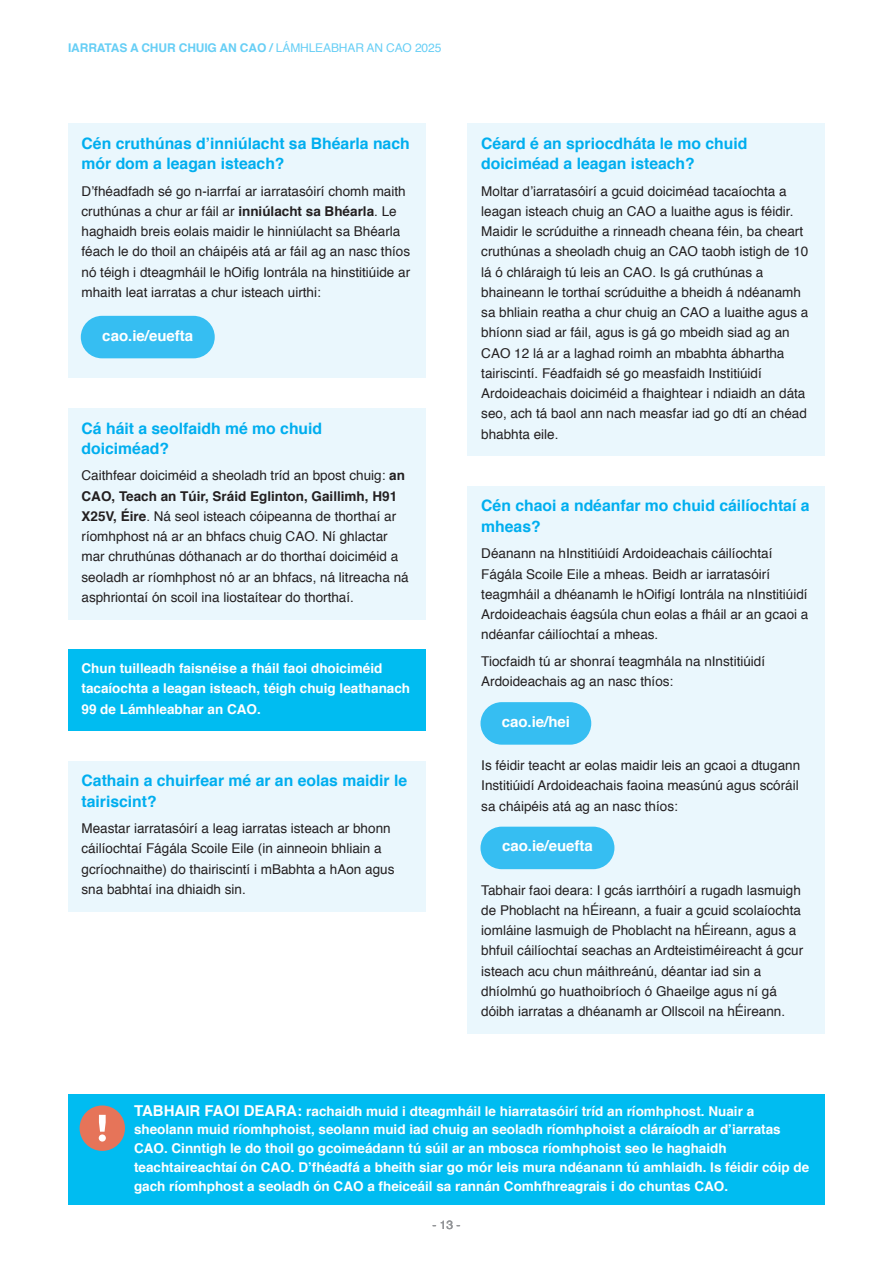
<style>
.page{position:relative;width:893px;height:1263px;background:#fff}
.page>*{position:absolute;margin:0;border:0;box-sizing:border-box;transform-origin:0 0}
.t1{font:700 15.75px/20.2px "Helvetica";color:#00aeef}
.t2{font:700 15px "Helvetica";color:#fff}
.t3{font:13.5px/20.2px "Helvetica";color:#231f20}
.t4{font:700 13.5px/18.8px "Helvetica";color:#fff}
.t5{font:700 12px "Helvetica";letter-spacing:-.01em;color:rgb(0 174 239/.6)}
.t6{font:12px "Helvetica";color:#939598}
.s1{font-weight:400}
.s2{font-weight:700}
.s3{font-size:15px}
</style>
<div class="page">
<div style="left:468px;top:486px;width:357px;height:548px;background:#eaf7fd"></div>
<div style="left:468px;top:123px;width:357px;height:333px;background:#eaf7fd"></div>
<div style="left:68px;top:123px;width:357px;height:255px;background:#eaf7fd"></div>
<div style="left:68px;top:408px;width:357px;height:211px;background:#eaf7fd"></div>
<div style="left:81px;top:316px;width:134px;height:42px;background:#36bef2;border-radius:21px"></div>
<div style="left:480px;top:702px;width:111px;height:43px;background:#36bef2;border-radius:21px"></div>
<div style="left:480px;top:827px;width:134px;height:42px;background:#36bef2;border-radius:21px"></div>
<div style="left:68px;top:649px;width:357px;height:82px;background:#00bcf1"></div>
<div style="left:68px;top:761px;width:357px;height:150px;background:#eaf7fd"></div>
<div style="left:68px;top:1094px;width:757px;height:110px;background:#00bcf1"></div>
<div style="left:80px;top:1105px;width:45px;height:46px;background:#e67459;border-radius:50%"></div>
<svg style="left:99px;top:1115px;width:7px;height:26px"></svg>
<p class="t5" style="left:68px;top:42px;width:375px">IARRATAS A CHUR CHUIG AN CAO / <span class="s1">LÁMHLEABHAR AN CAO 2025</span></p>
<p class="t1" style="left:82px;top:134px;width:330px">Cén cruthúnas d’inniúlacht sa Bhéarla nach mór dom a leagan isteach?</p>
<p class="t3" style="left:82px;top:182px;width:330px">D’fhéadfadh sé go n-iarrfaí ar iarratasóirí chomh maith cruthúnas a chur ar fáil ar <span class="s2">inniúlacht sa Bhéarla</span>. Le haghaidh breis eolais maidir le hinniúlacht sa Bhéarla féach le do thoil an cháipéis atá ar fáil ag an nasc thíos nó téigh i dteagmháil le hOifig Iontrála na hinstitiúide ar mhaith leat iarratas a chur isteach uirthi:</p>
<p class="t2" style="left:102px;top:329px;width:92px">cao.ie/euefta</p>
<p class="t1" style="left:82px;top:419px;width:242px">Cá háit a seolfaidh mé mo chuid doiciméad?</p>
<p class="t3" style="left:82px;top:467px;width:329px">Caithfear doiciméid a sheoladh tríd an bpost chuig: <span class="s2">an CAO, Teach an Túir, Sráid Eglinton, Gaillimh, H91<br>X25V, Éire</span>. Ná seol isteach cóipeanna de thorthaí ar ríomhphost ná ar an bhfacs chuig CAO. Ní ghlactar mar chruthúnas dóthanach ar do thorthaí doiciméid a seoladh ar ríomhphost nó ar an bhfacs, ná litreacha ná asphriontaí ón scoil ina liostaítear do thorthaí.</p>
<p class="t4" style="left:82px;top:659px;width:330px;line-height:20.2px">Chun tuilleadh faisnéise a fháil faoi dhoiciméid tacaíochta a leagan isteach, téigh chuig leathanach<br>99 de Lámhleabhar an CAO.</p>
<p class="t1" style="left:82px;top:772px;width:327px">Cathain a chuirfear mé ar an eolas maidir le tairiscint?</p>
<p class="t3" style="left:82px;top:819px;width:314px">Meastar iarratasóirí a leag iarratas isteach ar bhonn cáilíochtaí Fágála Scoile Eile (in ainneoin bhliain a gcríochnaithe) do thairiscintí i mBabhta a hAon agus sna babhtaí ina dhiaidh sin.</p>
<p class="t1" style="left:481px;top:134px;width:268px">Céard é an spriocdháta le mo chuid doiciméad a leagan isteach?</p>
<p class="t3" style="left:481px;top:182px;width:329px">Moltar d’iarratasóirí a gcuid doiciméad tacaíochta a leagan isteach chuig an CAO a luaithe agus is féidir.<br>Maidir le scrúduithe a rinneadh cheana féin, ba cheart cruthúnas a sheoladh chuig an CAO taobh istigh de 10 lá ó chláraigh tú leis an CAO. Is gá cruthúnas a bhaineann le torthaí scrúduithe a bheidh á ndéanamh sa bhliain reatha a chur chuig an CAO a luaithe agus a bhíonn siad ar fáil, agus is gá go mbeidh siad ag an CAO 12 lá ar a laghad roimh an mbabhta ábhartha tairiscintí. Féadfaidh sé go measfaidh Institiúidí Ardoideachais doiciméid a fhaightear i ndiaidh an dáta seo, ach tá baol ann nach measfar iad go dtí an chéad bhabhta eile.</p>
<p class="t1" style="left:481px;top:497px;width:330px">Cén chaoi a ndéanfar mo chuid cáilíochtaí a mheas?</p>
<p class="t3" style="left:481px;top:544px;width:329px">Déanann na hInstitiúidí Ardoideachais cáilíochtaí Fágála Scoile Eile a mheas. Beidh ar iarratasóirí teagmháil a dhéanamh le hOifigí Iontrála na nInstitiúidí Ardoideachais éagsúla chun eolas a fháil ar an gcaoi a ndéanfar cáilíochtaí a mheas.</p>
<p class="t3" style="left:481px;top:652px;width:285px">Tiocfaidh tú ar shonraí teagmhála na nInstitiúidí<br>Ardoideachais ag an nasc thíos:</p>
<p class="t2" style="left:502px;top:715px;width:70px">cao.ie/hei</p>
<p class="t3" style="left:481px;top:756px;width:320px;text-align:justify">Is féidir teacht ar eolas maidir leis an gcaoi a dtugann Institiúidí Ardoideachais faoina measúnú agus scóráil sa cháipéis atá ag an nasc thíos:</p>
<p class="t2" style="left:502px;top:840px;width:92px">cao.ie/euefta</p>
<p class="t3" style="left:481px;top:881px;width:323px">Tabhair faoi deara: I gcás iarrthóirí a rugadh lasmuigh de Phoblacht na hÉireann, a fuair a gcuid scolaíochta iomláine lasmuigh de Phoblacht na hÉireann, agus a bhfuil cáilíochtaí seachas an Ardteistiméireacht á gcur isteach acu chun máithreánú, déantar iad sin a dhíolmhú go huathoibríoch ó Ghaeilge agus ní gá dóibh iarratas a dhéanamh ar Ollscoil na hÉireann.</p>
<p class="t4" style="left:134px;top:1103px;width:677px"><span class="s3">TABHAIR FAOI DEARA:</span> rachaidh muid i dteagmháil le hiarratasóirí tríd an ríomhphost. Nuair a sheolann muid ríomhphoist, seolann muid iad chuig an seoladh ríomhphoist a cláraíodh ar d’iarratas CAO. Cinntigh le do thoil go gcoimeádann tú súil ar an mbosca ríomhphoist seo le haghaidh teachtaireachtaí ón CAO. D’fhéadfá a bheith siar go mór leis mura ndéanann tú amhlaidh. Is féidir cóip de gach ríomhphost a seoladh ón CAO a fheiceáil sa rannán Comhfhreagrais i do chuntas CAO.</p>
<p class="t6" style="left:432px;top:1220px;width:30px">- 13 -</p>
</div>
